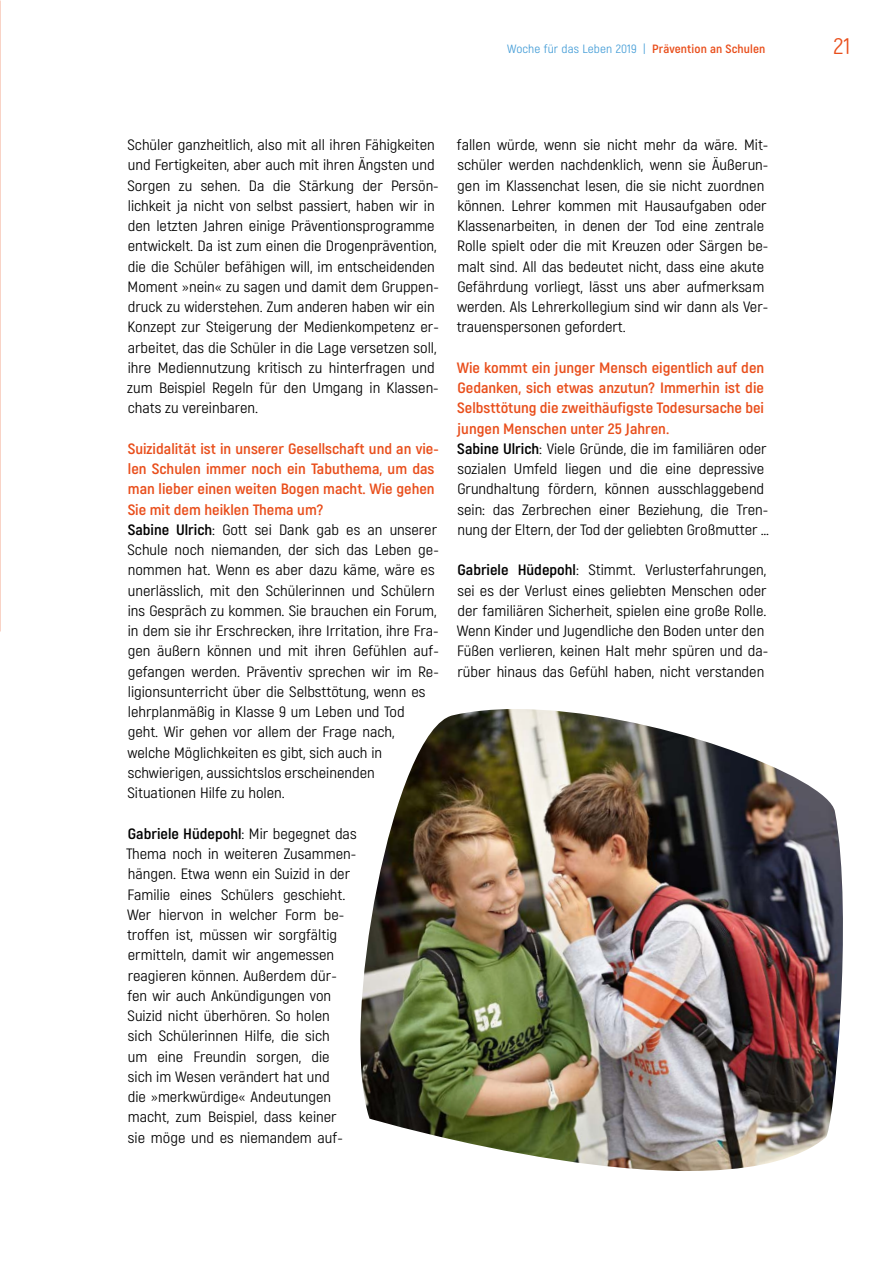
<style>
.page{position:relative;width:893px;height:1263px;background:#fff}
.page>*{position:absolute;margin:0;border:0;box-sizing:border-box;transform-origin:0 0}
.t1{font:22.5px "Akrobat";color:#e94e1b;scale:1.1 1}
.t2{font:15px/20.2px "Akrobat";color:#000;scale:1.1 1}
.t3{font:12px "Akrobat";letter-spacing:.01em;color:#449dd7;scale:1.1 1}
.s1{font-weight:700;color:#e94e1b}
.s2{font-weight:700}
</style>
<div class="page">
<img style="left:360px;top:709px;width:483px;height:462px">
<p class="t3" style="left:507px;top:41px;width:236px">Woche für das Leben 2019 | <span class="s1">Prävention an Schulen</span></p>
<h1 class="t1" style="left:834px;top:32px;width:17px">21</h1>
<p class="t2" style="left:127px;top:135px;width:285px">Schüler ganzheitlich, also mit all ihren Fähigkeiten und Fertigkeiten, aber auch mit ihren Ängsten und Sorgen zu sehen. Da die Stärkung der Persön&shy;lichkeit ja nicht von selbst passiert, haben wir in den letzten Jahren einige Präventionsprogramme entwickelt. Da ist zum einen die Drogenprävention, die die Schüler befähigen will, im entscheidenden Moment »nein« zu sagen und damit dem Gruppen&shy;druck zu widerstehen. Zum anderen haben wir ein Konzept zur Steigerung der Medienkompetenz er&shy;arbeitet, das die Schüler in die Lage versetzen soll, ihre Mediennutzung kritisch zu hinterfragen und zum Beispiel Regeln für den Umgang in Klassen&shy;chats zu vereinbaren.</p>
<p class="t2" style="left:127px;top:439px;width:285px"><span class="s1">Suizidalität ist in unserer Gesellschaft und an vie&shy;len Schulen immer noch ein Tabuthema, um das man lieber einen weiten Bogen macht. Wie gehen Sie mit dem heiklen Thema um?<br></span><span class="s2">Sabine Ulrich</span>: Gott sei Dank gab es an unserer Schule noch niemanden, der sich das Leben ge&shy;nommen hat. Wenn es aber dazu käme, wäre es unerlässlich, mit den Schülerinnen und Schülern ins Gespräch zu kommen. Sie brauchen ein Forum, in dem sie ihr Erschrecken, ihre Irritation, ihre Fra&shy;gen äußern können und mit ihren Gefühlen auf&shy;gefangen werden. Präventiv sprechen wir im Re&shy;ligionsunterricht über die Selbsttötung, wenn es lehrplanmäßig in Klasse 9 um Leben und Tod<br>geht. Wir gehen vor allem der Frage nach, welche Möglichkeiten es gibt, sich auch in schwierigen, aussichtslos erscheinenden Situationen Hilfe zu holen.</p>
<p class="t2" style="left:126px;top:823px;width:211px"><span class="s2">Gabriele Hüdepohl</span>: Mir begegnet das<br>Thema noch in weiteren Zusammen&shy;hängen. Etwa wenn ein Suizid in der<br>Familie eines Schülers geschieht.<br>Wer hiervon in welcher Form be&shy;troffen ist, müssen wir sorgfältig ermitteln, damit wir angemessen reagieren können. Außerdem dür&shy;fen wir auch Ankündigungen von<br>Suizid nicht überhören. So holen<br>sich Schülerinnen Hilfe, die sich<br>um eine Freundin sorgen, die<br>sich im Wesen verändert hat und<br>die »merkwürdige« Andeutungen macht, zum Beispiel, dass keiner<br>sie möge und es niemandem auf-</p>
<p class="t2" style="left:457px;top:135px;width:285px">fallen würde, wenn sie nicht mehr da wäre. Mit&shy;schüler werden nachdenklich, wenn sie Äußerun&shy;gen im Klassenchat lesen, die sie nicht zuordnen können. Lehrer kommen mit Hausaufgaben oder Klassenarbeiten, in denen der Tod eine zentrale Rolle spielt oder die mit Kreuzen oder Särgen be&shy;malt sind. All das bedeutet nicht, dass eine akute Gefährdung vorliegt, lässt uns aber aufmerksam werden. Als Lehrerkollegium sind wir dann als Ver&shy;trauenspersonen gefordert.</p>
<p class="t2" style="left:457px;top:358px;width:286px"><span class="s1">Wie kommt ein junger Mensch eigentlich auf den Gedanken, sich etwas anzutun? Immerhin ist die Selbsttötung die zweithäufigste Todesursache bei jungen Menschen unter 25 Jahren.<br></span><span class="s2">Sabine Ulrich</span>: Viele Gründe, die im familiären oder sozialen Umfeld liegen und die eine depressive Grundhaltung fördern, können ausschlaggebend sein: das Zerbrechen einer Beziehung, die Tren&shy;nung der Eltern, der Tod der geliebten Großmutter …</p>
<p class="t2" style="left:457px;top:560px;width:285px"><span class="s2">Gabriele Hüdepohl</span>: Stimmt. Verlusterfahrungen, sei es der Verlust eines geliebten Menschen oder der familiären Sicherheit, spielen eine große Rolle.<br>Wenn Kinder und Jugendliche den Boden unter den Füßen verlieren, keinen Halt mehr spüren und da&shy;rüber hinaus das Gefühl haben, nicht verstanden</p>
</div>
